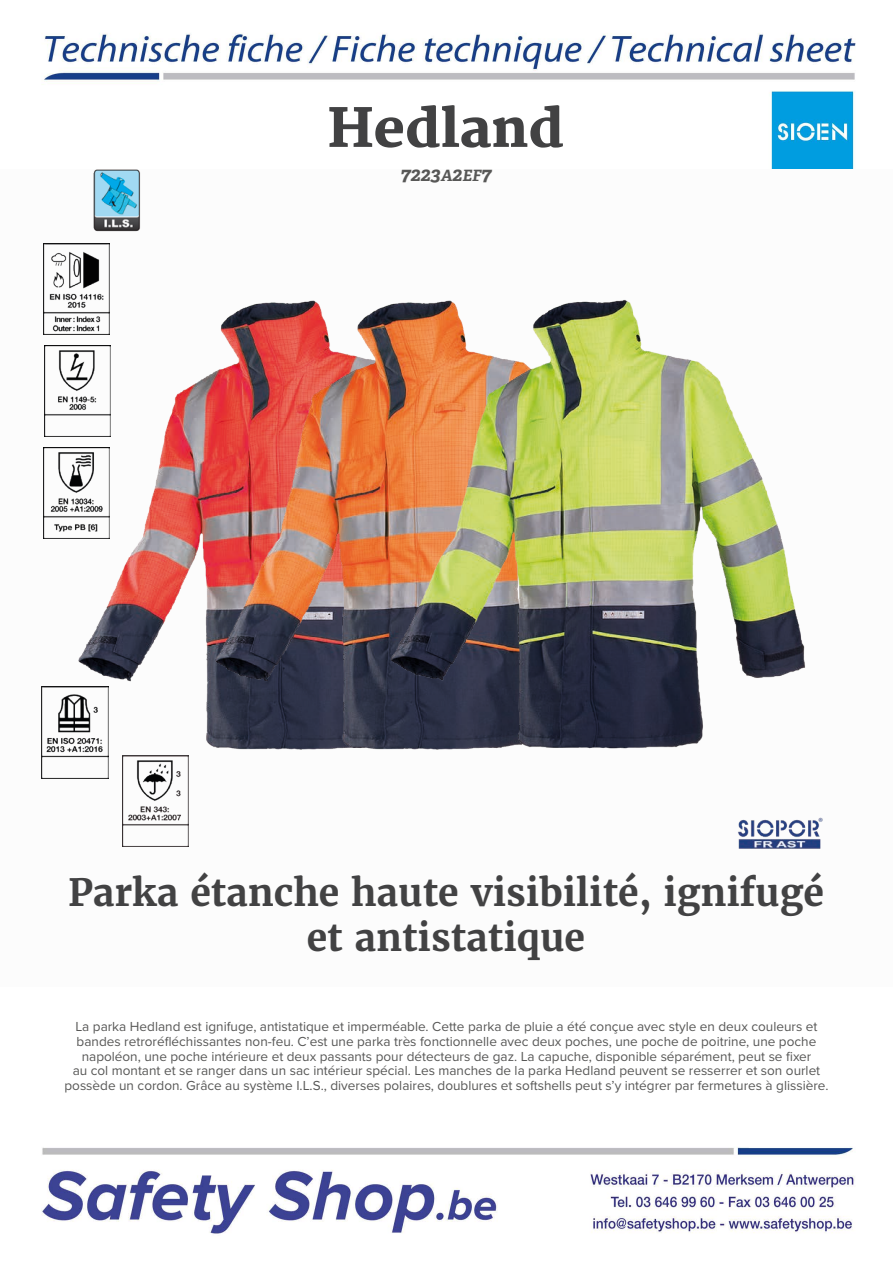
<style>
.page{position:relative;width:893px;height:1263px;background:#fff}
.page>*{position:absolute;margin:0;border:0;box-sizing:border-box;transform-origin:0 0}
.t1{font:800 52.5px "Merriweather";color:#424243}
.t2{font:700 37.5px/45px "Merriweather";color:#424243;text-align:center}
.t3{font:italic 700 19.5px "Adelle PE";color:#575756}
.t4{font:13.5px/14.7px "Proxima Nova";color:#575756;text-align:center}
.s1{font-size:15.6px}
</style>
<div class="page">
<img style="left:41px;top:33px;width:815px;height:1201px">
<div style="left:0;top:169px;width:893px;height:818px;background:#fcfcfc"></div>
<img style="left:91px;top:165px;width:52px;height:5px">
<img style="left:43px;top:170px;width:136px;height:677px">
<img style="left:179px;top:300px;width:178px;height:547px">
<img style="left:357px;top:300px;width:466px;height:549px">
<h1 class="t1" style="left:328px;top:98px;width:238px">Hedland</h1>
<h3 class="t3" style="left:400px;top:160px;width:92px">7223<span class="s1">A</span>2<span class="s1">EF</span>7</h3>
<h2 class="t2" style="left:68px;top:869px;width:757px">Parka étanche haute visibilité, ignifugé et antistatique</h2>
<p class="t4" style="left:64px;top:1019px;width:765px">La parka Hedland est ignifuge, antistatique et imperméable. Cette parka de pluie a été conçue avec style en deux couleurs et bandes retroréfléchissantes non-feu. C’est une parka très fonctionnelle avec deux poches, une poche de poitrine, une poche napoléon, une poche intérieure et deux passants pour détecteurs de gaz. La capuche, disponible séparément, peut se fixer<br>au col montant et se ranger dans un sac intérieur spécial. Les manches de la parka Hedland peuvent se resserrer et son ourlet possède un cordon. Grâce au système I.L.S., diverses polaires, doublures et softshells peut s’y intégrer par fermetures à glissière.</p>
</div>
